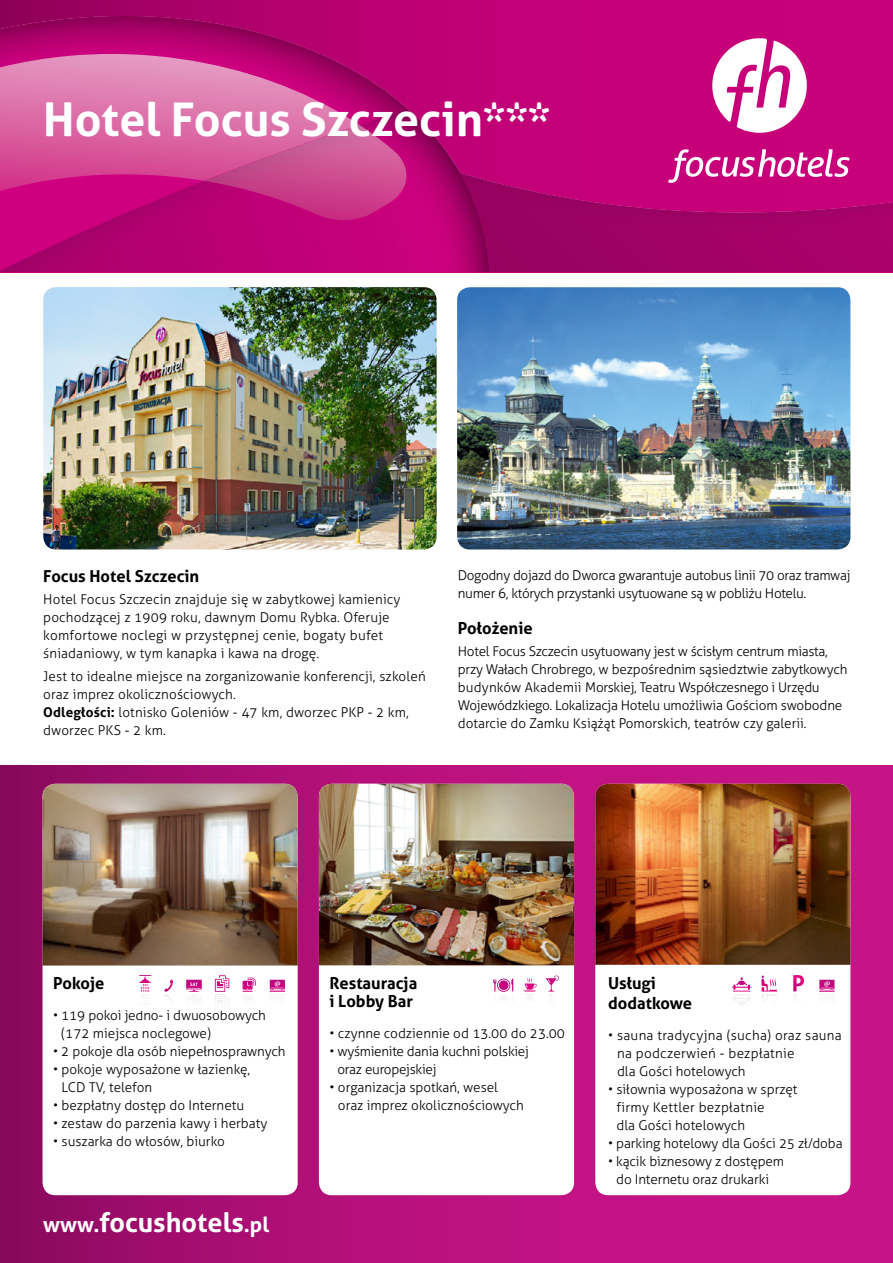
<style>
.page{position:relative;width:893px;height:1263px;background:#fff}
.page>*{position:absolute;margin:0;border:0;box-sizing:border-box;transform-origin:0 0}
.t1{font:700 46.5px "Aller";color:#fff}
.t2{font:700 27px "Aller";color:#fff}
.t3{font:700 16.5px/19.8px "Aller";color:#000}
.t4{font:300 13.5px/18px "Aller";color:#000}
.t5{font:300 13.5px/18px "Aller";letter-spacing:-.02em;color:#000}
.t6{font:300 13.5px/18px "Aller";letter-spacing:-.025em;color:#000}
.t7{font:300 13.5px/18px "Aller";letter-spacing:.02em;color:#000}
.s1{font-weight:700}
.s2{font-size:21px}
</style>
<div class="page">
<div style="left:529px;top:0;width:364px;height:173px;background:#c6007a"></div>
<img style="left:529px;top:173px;width:364px;height:99px">
<svg style="left:0;top:0;width:529px;height:272px;background:#b5006f"></svg>
<img style="left:0;top:17px;width:99px;height:37px">
<img style="left:99px;top:16px;width:225px;height:38px">
<img style="left:359px;top:55px;width:33px;height:40px">
<img style="left:359px;top:95px;width:75px;height:14px">
<img style="left:0;top:109px;width:489px;height:163px">
<img style="left:0;top:54px;width:359px;height:137px">
<img style="left:204px;top:125px;width:203px;height:95px">
<img style="left:457px;top:287px;width:393px;height:262px">
<img style="left:0;top:765px;width:893px;height:498px">
<div style="left:595px;top:784px;width:255px;height:411px;background:#fff;border-radius:13px"></div>
<img style="left:595px;top:784px;width:255px;height:181px">
<div style="left:319px;top:784px;width:255px;height:411px;background:#fff;border-radius:13px"></div>
<img style="left:319px;top:784px;width:255px;height:181px">
<div style="left:43px;top:784px;width:255px;height:411px;background:#fff;border-radius:13px"></div>
<img style="left:43px;top:784px;width:255px;height:181px">
<img style="left:43px;top:287px;width:394px;height:262px">
<svg style="left:712px;top:38px;width:95px;height:95px"></svg>
<svg style="left:668px;top:149px;width:182px;height:34px"></svg>
<svg style="left:732px;top:977px;width:19px;height:27px"></svg>
<svg style="left:761px;top:975px;width:16px;height:23px"></svg>
<svg style="left:793px;top:975px;width:11px;height:21px"></svg>
<svg style="left:819px;top:980px;width:15px;height:17px"></svg>
<svg style="left:493px;top:978px;width:20px;height:19px"></svg>
<svg style="left:523px;top:977px;width:14px;height:20px"></svg>
<svg style="left:546px;top:975px;width:13px;height:22px"></svg>
<svg style="left:215px;top:975px;width:14px;height:29px"></svg>
<svg style="left:164px;top:979px;width:9px;height:21px"></svg>
<svg style="left:139px;top:975px;width:12px;height:24px"></svg>
<svg style="left:186px;top:980px;width:16px;height:18px"></svg>
<svg style="left:242px;top:978px;width:14px;height:20px"></svg>
<svg style="left:270px;top:980px;width:15px;height:17px"></svg>
<h1 class="t1" style="left:43px;top:91px;width:508px">Hotel Focus Szczecin***</h1>
<p class="t3" style="left:43px;top:566px;width:158px">Focus Hotel Szczecin</p>
<p class="t4" style="left:43px;top:591px;width:359px">Hotel Focus Szczecin znajduje się w zabytkowej kamienicy pochodzącej z 1909 roku, dawnym Domu Rybka. Oferuje komfortowe noclegi w przystępnej cenie, bogaty bufet śniadaniowy, w tym kanapka i kawa na drogę.</p>
<p class="t4" style="left:43px;top:667px;width:384px">Jest to idealne miejsce na zorganizowanie konferencji, szkoleń oraz imprez okolicznościowych.<br><span class="s1">Odległości:</span> lotnisko Goleniów - 47 km, dworzec PKP - 2 km, dworzec PKS - 2 km.</p>
<p class="t6" style="left:458px;top:566px;width:394px">Dogodny dojazd do Dworca gwarantuje autobus linii 70 oraz tramwaj numer 6, których przystanki usytuowane są w pobliżu Hotelu.</p>
<p class="t3" style="left:458px;top:618px;width:76px">Położenie</p>
<p class="t5" style="left:458px;top:642px;width:391px">Hotel Focus Szczecin usytuowany jest w ścisłym centrum miasta, przy Wałach Chrobrego, w bezpośrednim sąsiedztwie zabytkowych budynków Akademii Morskiej, Teatru Współczesnego i Urzędu Wojewódzkiego. Lokalizacja Hotelu umożliwia Gościom swobodne dotarcie do Zamku Książąt Pomorskich, teatrów czy galerii.</p>
<p class="t3" style="left:53px;top:973px;width:53px">Pokoje</p>
<p class="t4" style="left:61px;top:1006px;width:206px;text-indent:-8px">• 119 pokoi jedno- i dwuosobowych (172 miejsca noclegowe)</p>
<p class="t4" style="left:53px;top:1042px;width:234px">• 2 pokoje dla osób niepełnosprawnych</p>
<p class="t4" style="left:62px;top:1060px;width:190px;text-indent:-8px">• pokoje wyposażone w łazienkę,<br>LCD TV, telefon</p>
<p class="t4" style="left:53px;top:1096px;width:192px">• bezpłatny dostęp do Internetu</p>
<p class="t4" style="left:53px;top:1114px;width:216px">• zestaw do parzenia kawy i herbaty</p>
<p class="t4" style="left:53px;top:1132px;width:173px">• suszarka do włosów, biurko</p>
<h2 class="t2" style="left:43px;top:1205px;width:227px"><span class="s2">www.</span>focushotels<span class="s2">.pl</span></h2>
<p class="t3" style="left:330px;top:974px;width:89px;line-height:18px">Restauracja i Lobby Bar</p>
<p class="t4" style="left:330px;top:1024px;width:237px">• czynne codziennie od 13.00 do 23.00</p>
<p class="t5" style="left:337px;top:1042px;width:193px;text-indent:-8px">• wyśmienite dania kuchni polskiej oraz europejskiej</p>
<p class="t4" style="left:338px;top:1078px;width:187px;text-indent:-8px">• organizacja spotkań, wesel oraz imprez okolicznościowych</p>
<p class="t3" style="left:608px;top:973px;width:86px">Usługi dodatkowe</p>
<p class="t7" style="left:617px;top:1026px;width:226px;text-indent:-9px">• sauna tradycyjna (sucha) oraz sauna na podczerwień - bezpłatnie<br>dla Gości hotelowych</p>
<p class="t4" style="left:616px;top:1080px;width:182px;text-indent:-8px">• siłownia wyposażona w sprzęt firmy Kettler bezpłatnie<br>dla Gości hotelowych</p>
<p class="t4" style="left:608px;top:1134px;width:236px">• parking hotelowy dla Gości 25 zł/doba</p>
<p class="t4" style="left:608px;top:1152px;width:178px;text-align:center">• kącik biznesowy z dostępem do Internetu oraz drukarki</p>
</div>
